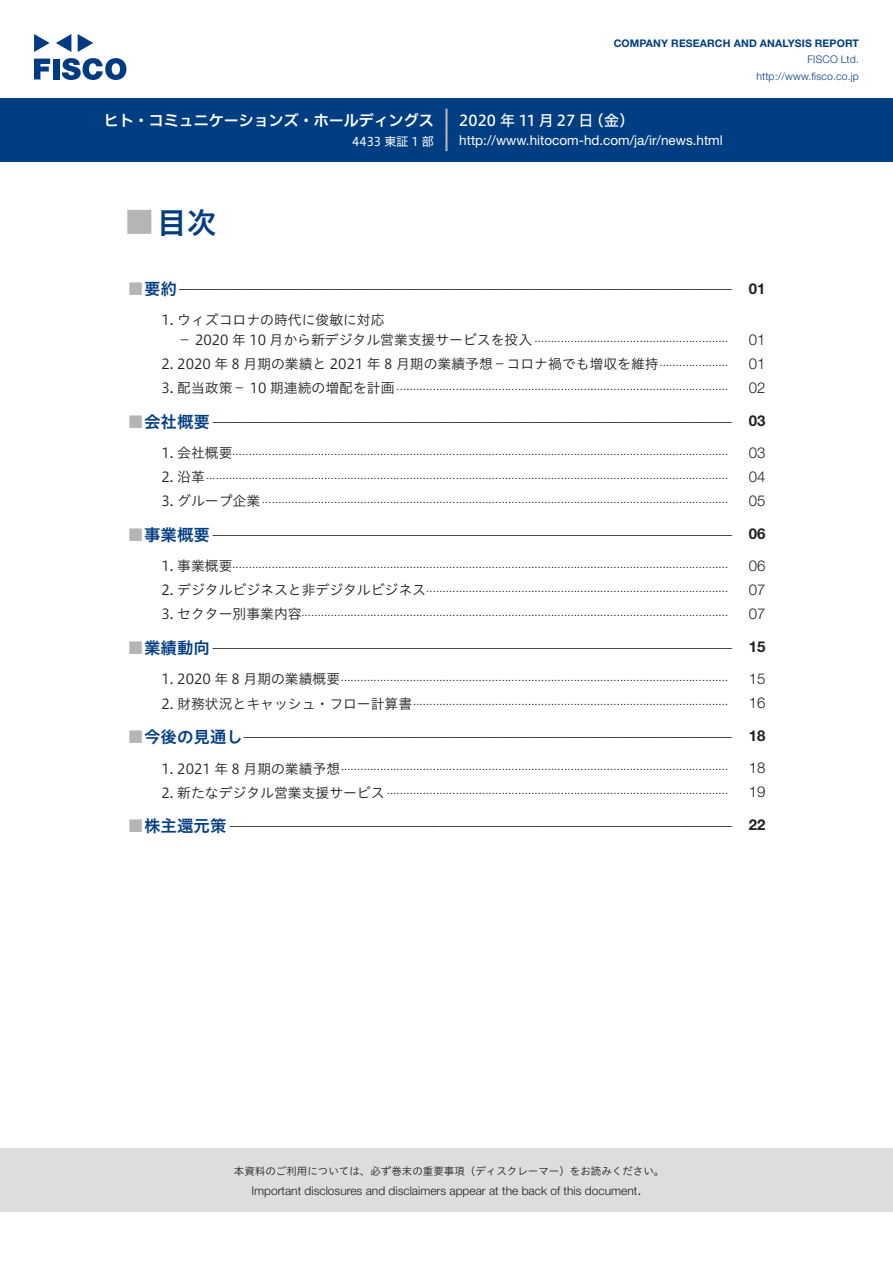
<style>
.page{position:relative;width:893px;height:1263px;background:#fff}
.page>*{position:absolute;margin:0;border:0;box-sizing:border-box;transform-origin:0 0}
.t1{font:30px "Hiragino UD Sans Std N W6";color:#003d81}
.t2{font:700 24px "Koz Go Pro";color:#b5b5b6}
.t3{font:16.5px "Hiragino UD Sans Std W6";color:#003d81}
.t4{font:300 15px "Helvetica Neue LT Std";color:#231f20}
.t5{font:15px "Hiragino UD Sans F Std N W6";color:#fff}
.t6{font:15px "Hiragino UD Sans F Std N W5";letter-spacing:.005em;color:#fff}
.t7{font:700 15px "Helvetica Neue LT Std";color:#231f20}
.t8{font:13.8px "Hiragino UD Sans Std W3";color:#231f20}
.t9{font:13.5px "Helvetica Neue LT Std";color:#fff}
.t10{font:12px "Hiragino UD Sans Std W3";color:#231f20}
.t11{font:300 12px "Helvetica Neue LT Std";color:#231f20}
.t12{font:12px "Hiragino UD Sans F Std N W4";color:#fff}
.t13{font:10.5px "Hiragino UD Sans Std W3";color:#231f20}
.t14{font:700 10.5px "Helvetica Neue LT Std";letter-spacing:.015em;color:#003d81}
.t15{font:300 10.5px/16.5px "Helvetica Neue LT Std";letter-spacing:.015em;color:#003d81;text-align:right}
.t16{font:9px "Hiragino UD Sans Std W3";color:#231f20}
.s1{color:#b5b5b6}
</style>
<div class="page">
<div style="left:0;top:1148px;width:893px;height:64px;background:#ddd"></div>
<svg style="left:34px;top:59px;width:16px;height:20px"></svg>
<div style="left:53px;top:59px;width:6px;height:20px;background:#003a83"></div>
<svg style="left:62px;top:58px;width:64px;height:22px"></svg>
<svg style="left:34px;top:34px;width:16px;height:18px"></svg>
<svg style="left:78px;top:34px;width:15px;height:18px"></svg>
<svg style="left:56px;top:34px;width:15px;height:18px"></svg>
<div style="left:0;top:98px;width:893px;height:64px;background:#003d81"></div>
<hr style="left:445px;top:109px;width:3px;height:42px;background:#b5b5b6">
<h3 class="t5" style="left:104px;top:109px;width:332px">ヒト・コミュニケーションズ・ホールディングス</h3>
<h2 class="t2" style="left:128px;top:207px;width:25px">█</h2>
<h1 class="t1" style="left:157px;top:199px;width:61px">目次</h1>
<h3 class="t12" style="left:352px;top:132px;width:83px">4433 東証 1 部</h3>
<p class="t14" style="left:614px;top:37px;width:247px">COMPANY RESEARCH AND ANALYSIS REPORT</p>
<p class="t15" style="left:756px;top:51px;width:104px">FISCO Ltd. http://www.fisco.co j p.</p>
<h3 class="t6" style="left:589px;top:109px;width:47px">（金(</h3>
<h3 class="t6" style="left:459px;top:109px;width:136px">2020 年 11 月 27 日</h3>
<h3 class="t9" style="left:459px;top:132px;width:265px">http://www.hitocom-hd.com j a/ /i r/ news.html</h3>
<h3 class="t3" style="left:128px;top:276px;width:51px"><span class="s1">■</span>要約</h3>
<h3 class="t8" style="left:162px;top:310px;width:225px">1. ウィズコロナの時代に俊敏に対応</h3>
<h3 class="t10" style="left:177px;top:280px;width:557px">-----------------------------------------------------------------------------------------------------------------------------------------------------------------------------------------------------</h3>
<h3 class="t8" style="left:178px;top:330px;width:356px">－ 2020 年 10 月から新デジタル営業支援サービスを投入</h3>
<p class="t16" style="left:535px;top:332px;width:194px">...........................................................</p>
<h3 class="t8" style="left:162px;top:354px;width:499px">2. 2020 年 8 月期の業績と 2021 年 8 月期の業績予想－コロナ禍でも増収を維持</h3>
<p class="t16" style="left:660px;top:356px;width:70px">.....................</p>
<h3 class="t8" style="left:162px;top:378px;width:234px">3. 配当政策－ 10 期連続の増配を計画</h3>
<p class="t16" style="left:397px;top:380px;width:332px">.....................................................................................................</p>
<h3 class="t3" style="left:128px;top:409px;width:84px"><span class="s1">■</span>会社概要</h3>
<h3 class="t10" style="left:210px;top:412px;width:524px">-----------------------------------------------------------------------------------------------------------------------------------------------------------------------------------------</h3>
<h3 class="t8" style="left:162px;top:443px;width:73px">1. 会社概要</h3>
<p class="t16" style="left:233px;top:445px;width:497px">.......................................................................................................................................................</p>
<h3 class="t8" style="left:162px;top:467px;width:45px">2. 沿革</h3>
<p class="t16" style="left:206px;top:469px;width:523px">...............................................................................................................................................................</p>
<h3 class="t8" style="left:162px;top:491px;width:100px">3. グループ企業</h3>
<p class="t16" style="left:262px;top:493px;width:467px">..............................................................................................................................................</p>
<h3 class="t3" style="left:128px;top:522px;width:84px"><span class="s1">■</span>事業概要</h3>
<h3 class="t10" style="left:210px;top:525px;width:524px">-----------------------------------------------------------------------------------------------------------------------------------------------------------------------------------------</h3>
<h3 class="t8" style="left:162px;top:556px;width:73px">1. 事業概要</h3>
<p class="t16" style="left:233px;top:558px;width:497px">.......................................................................................................................................................</p>
<h3 class="t8" style="left:162px;top:580px;width:266px">2. デジタルビジネスと非デジタルビジネス</h3>
<p class="t16" style="left:426px;top:582px;width:303px">............................................................................................</p>
<h3 class="t8" style="left:162px;top:604px;width:142px">3. セクター別事業内容</h3>
<p class="t16" style="left:302px;top:606px;width:428px">..................................................................................................................................</p>
<h3 class="t3" style="left:128px;top:635px;width:84px"><span class="s1">■</span>業績動向</h3>
<h3 class="t10" style="left:210px;top:638px;width:524px">-----------------------------------------------------------------------------------------------------------------------------------------------------------------------------------------</h3>
<h3 class="t8" style="left:162px;top:669px;width:180px">1. 2020 年 8 月期の業績概要</h3>
<p class="t16" style="left:341px;top:671px;width:388px">......................................................................................................................</p>
<h3 class="t8" style="left:162px;top:693px;width:252px">2. 財務状況とキャッシュ・フロー計算書</h3>
<p class="t16" style="left:413px;top:695px;width:316px">................................................................................................</p>
<h3 class="t3" style="left:128px;top:724px;width:117px"><span class="s1">■</span>今後の見通し</h3>
<h3 class="t10" style="left:243px;top:727px;width:491px">------------------------------------------------------------------------------------------------------------------------------------------------------------------------------</h3>
<h3 class="t8" style="left:162px;top:758px;width:180px">1. 2021 年 8 月期の業績予想</h3>
<p class="t16" style="left:341px;top:760px;width:388px">......................................................................................................................</p>
<h3 class="t8" style="left:162px;top:782px;width:225px">2. 新たなデジタル営業支援サービス</h3>
<p class="t16" style="left:387px;top:784px;width:342px">........................................................................................................</p>
<h3 class="t3" style="left:128px;top:813px;width:101px"><span class="s1">■</span>株主還元策</h3>
<h3 class="t10" style="left:227px;top:816px;width:508px">-----------------------------------------------------------------------------------------------------------------------------------------------------------------------------------</h3>
<h3 class="t7" style="left:749px;top:279px;width:18px">01</h3>
<h3 class="t4" style="left:749px;top:331px;width:18px">01</h3>
<h3 class="t4" style="left:749px;top:355px;width:18px">01</h3>
<h3 class="t4" style="left:749px;top:379px;width:18px">02</h3>
<h3 class="t7" style="left:749px;top:412px;width:18px">03</h3>
<h3 class="t4" style="left:749px;top:444px;width:18px">03</h3>
<h3 class="t4" style="left:749px;top:468px;width:18px">04</h3>
<h3 class="t4" style="left:749px;top:492px;width:18px">05</h3>
<h3 class="t7" style="left:749px;top:525px;width:18px">06</h3>
<h3 class="t4" style="left:749px;top:557px;width:18px">06</h3>
<h3 class="t4" style="left:749px;top:581px;width:18px">07</h3>
<h3 class="t4" style="left:749px;top:605px;width:18px">07</h3>
<h3 class="t7" style="left:749px;top:638px;width:18px">15</h3>
<h3 class="t4" style="left:749px;top:670px;width:18px">15</h3>
<h3 class="t4" style="left:749px;top:694px;width:18px">16</h3>
<h3 class="t7" style="left:749px;top:727px;width:18px">18</h3>
<h3 class="t4" style="left:749px;top:759px;width:18px">18</h3>
<h3 class="t4" style="left:749px;top:783px;width:18px">19</h3>
<h3 class="t7" style="left:749px;top:816px;width:18px">22</h3>
<p class="t13" style="left:234px;top:1163px;width:432px">本資料のご利用については、必ず巻末の重要事項（ディスクレーマー）をお読みください。</p>
<h3 class="t4" style="left:637px;top:1180px;width:6px">.</h3>
<h3 class="t11" style="left:251px;top:1183px;width:387px">Important disclosures and disclaimers appear at the back of this document</h3>
</div>
